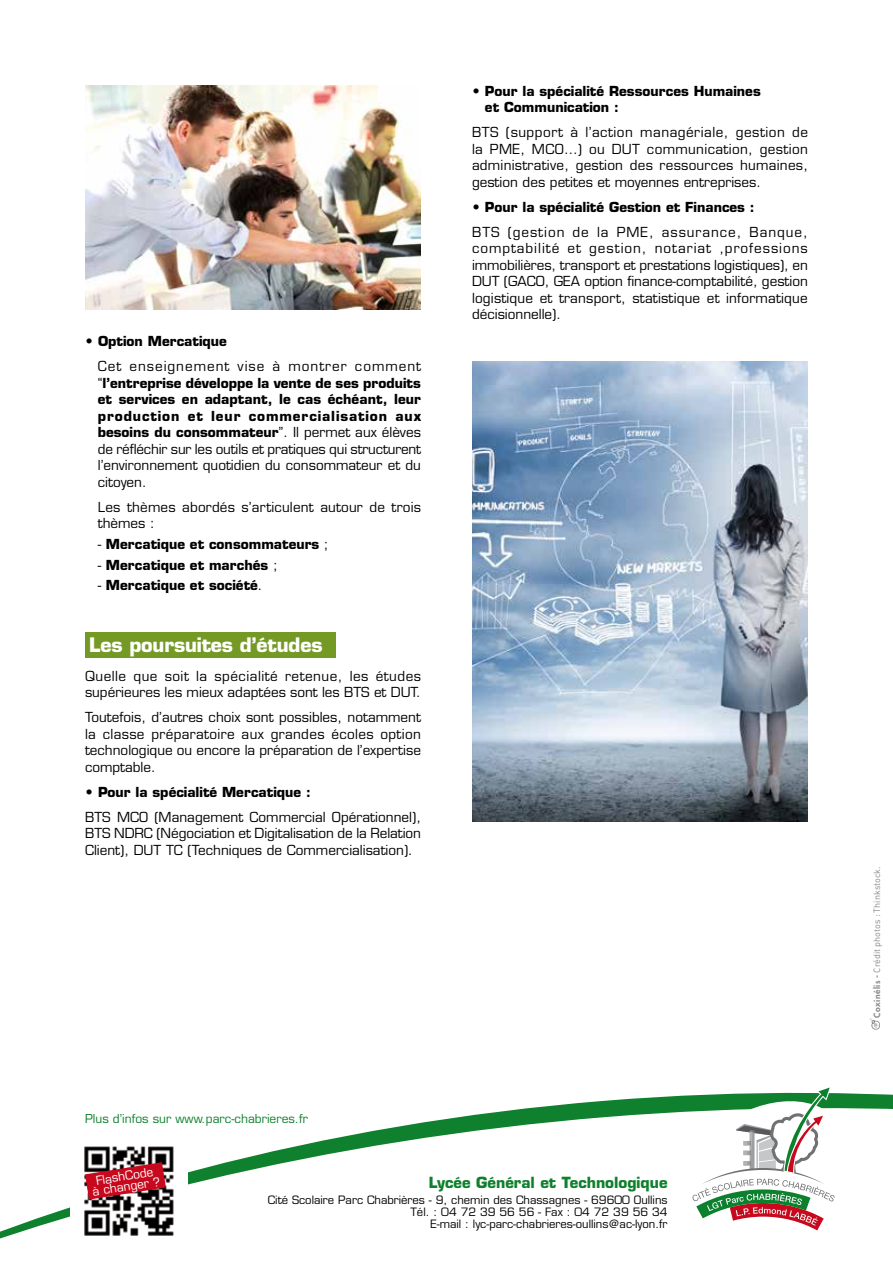
<style>
.page{position:relative;width:893px;height:1263px;background:#fff}
.page>*{position:absolute;margin:0;border:0;box-sizing:border-box;transform-origin:0 0}
.t1{font:700 19.5px "Eurostile";letter-spacing:-.01em;color:#fff}
.t2{font:700 15px "Eurostile";color:#0f802d}
.t3{font:13.5px/16.5px "Eurostile";color:#000;text-align:justify}
.t4{font:700 13.5px/16.5px "Eurostile";color:#000}
.t5{font:13.5px/16.5px "Eurostile";letter-spacing:.02em;color:#000}
.t6{font:12px "Eurostile";color:#0f802d}
.t7{font:12px/10.5px "Eurostile";color:#fff;text-align:center}
.t8{font:11.25px/12px "Eurostile";color:#000;text-align:right}
.t9{font:9px "DIN Regular Alternate";color:#87888a}
.s1{font-weight:700}
.s2{font-weight:400}
.s3{font-family:"Futura";font-weight:800;font-size:8.25px}
.s4{font-family:"Futura";font-weight:800}
</style>
<div class="page">
<svg style="left:0;top:1093px;width:893px;height:146px"></svg>
<svg style="left:652px;top:1087px;width:212px;height:152px"></svg>
<img style="left:71px;top:1132px;width:117px;height:107px">
<svg style="left:85px;top:1162px;width:81px;height:37px;background:#ac2c3a"></svg>
<div style="left:85px;top:632px;width:251px;height:25px;background:#749a25"></div>
<img style="left:472px;top:361px;width:336px;height:460px">
<img style="left:85px;top:85px;width:336px;height:224px">
<svg style="left:870px;top:1018px;width:10px;height:12px"></svg>
<p class="t4" style="left:85px;top:333px;width:143px">• Option Mercatique</p>
<p class="t3" style="left:98px;top:358px;width:325px">Cet enseignement vise à montrer comment “<span class="s1">l’entreprise développe la vente de ses produits et services en adaptant, le cas échéant, leur production et leur commercialisation aux besoins du consommateur</span>”. Il permet aux élèves de réfléchir sur les outils et pratiques qui structurent l’environnement quotidien du consommateur et du citoyen.</p>
<p class="t3" style="left:98px;top:498px;width:325px">Les thèmes abordés s’articulent autour de trois thèmes :</p>
<p class="t4" style="left:98px;top:536px;width:232px"><span class="s2">-</span> Mercatique et consommateurs <span class="s2">;</span></p>
<p class="t4" style="left:98px;top:556px;width:181px"><span class="s2">-</span> Mercatique et marchés <span class="s2">;</span></p>
<p class="t4" style="left:98px;top:577px;width:166px"><span class="s2">-</span> Mercatique et société<span class="s2">.</span></p>
<h1 class="t1" style="left:89px;top:632px;width:235px">Les poursuites d’études</h1>
<p class="t5" style="left:85px;top:668px;width:338px">Quelle que soit la spécialité retenue, les études supérieures les mieux adaptées sont les BTS et DUT.</p>
<p class="t3" style="left:85px;top:709px;width:337px">Toutefois, d’autres choix sont possibles, notamment la classe préparatoire aux grandes écoles option technologique ou encore la préparation de l’expertise comptable.</p>
<p class="t4" style="left:85px;top:784px;width:227px">• Pour la spécialité Mercatique :</p>
<p class="t3" style="left:85px;top:809px;width:338px">BTS MCO (Management Commercial Opérationnel), BTS NDRC (Négociation et Digitalisation de la Relation Client), DUT TC (Techniques de Commercialisation).</p>
<p class="t4" style="left:485px;top:83px;width:277px;text-indent:-13px">• Pour la spécialité Ressources Humaines et Communication :</p>
<p class="t3" style="left:472px;top:124px;width:337px">BTS (support à l’action managériale, gestion de la PME, MCO…) ou DUT communication, gestion administrative, gestion des ressources humaines, gestion des petites et moyennes entreprises.</p>
<p class="t4" style="left:472px;top:199px;width:284px">• Pour la spécialité Gestion et Finances :</p>
<p class="t3" style="left:472px;top:224px;width:337px">BTS (gestion de la PME, assurance, Banque, comptabilité et gestion, notariat ,professions immobilières, transport et prestations logistiques), en DUT (GACO, GEA option finance-comptabilité, gestion logistique et transport, statistique et informatique décisionnelle).</p>
<p class="t6" style="left:85px;top:1111px;width:224px">Plus d’infos sur www.parc-chabrieres.fr</p>
<p class="t7" style="left:90px;top:1176px;width:70px;rotate:-9deg">FlashCode<br>à changer ?</p>
<p class="t2" style="left:429px;top:1173px;width:240px">Lycée Général et Technologique</p>
<p class="t8" style="left:268px;top:1194px;width:401px">Cité Scolaire Parc Chabrières - 9, chemin des Chassagnes - 69600 Oullins<br>Tél. : 04 72 39 56 56 - Fax : 04 72 39 56 34<br>E-mail : lyc-parc-chabrieres-oullins@ac-lyon.fr</p>
<p class="t9" style="left:871px;top:1017px;width:152px;rotate:-90deg"><span class="s3">Coxinélis</span> <span class="s4">-</span> Crédit photos : Thinkstock.</p>
</div>
